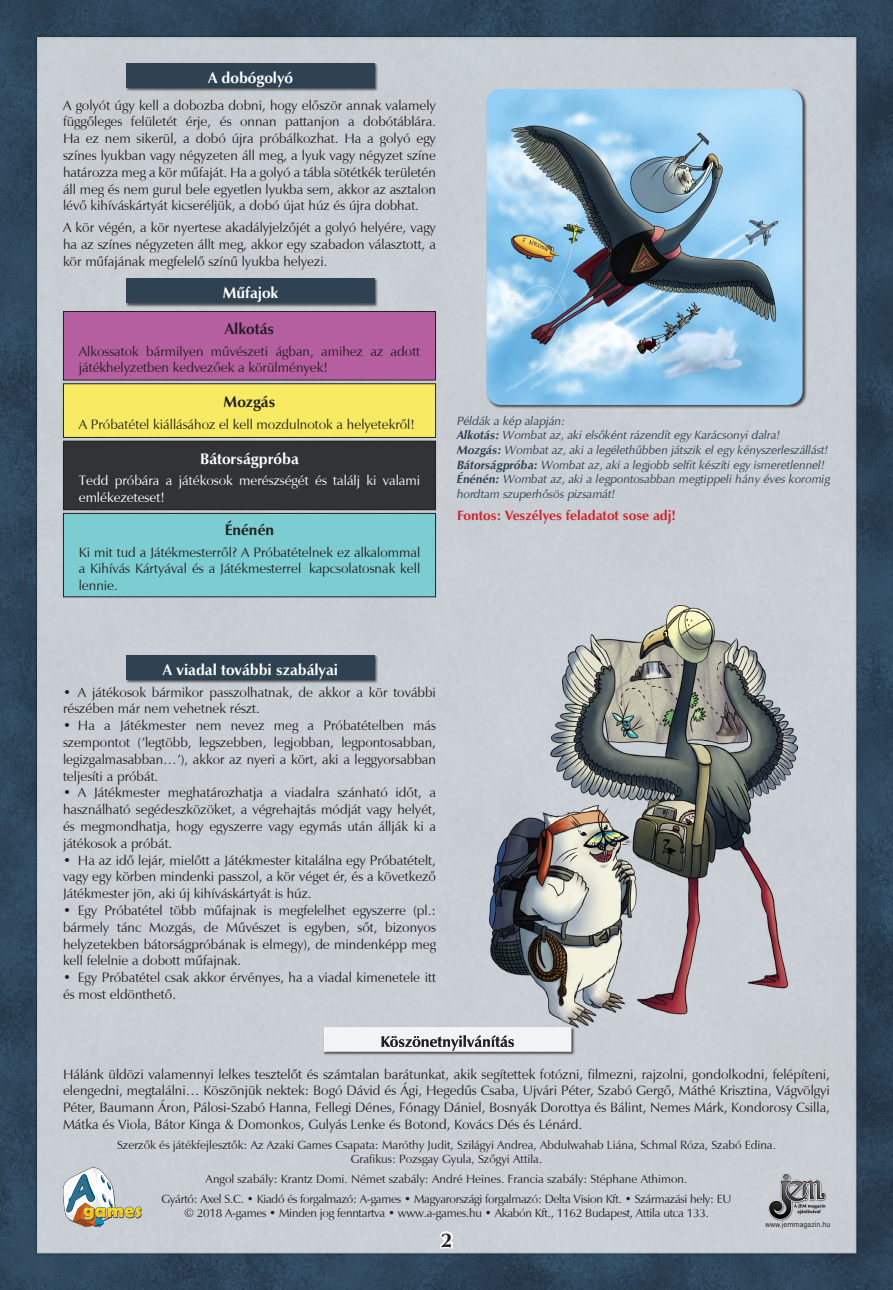
<style>
.page{position:relative;width:893px;height:1290px;background:#fff}
.page>*{position:absolute;margin:0;border:0;box-sizing:border-box;transform-origin:0 0}
.t1{font:700 21px "Vera Humana 95";color:#231f20}
.Alcímek{font:700 15.75px "Vera Humana 95";color:#fff}
.Alcímek-2{font:700 15.75px "Vera Humana 95";color:#231f20}
.Bekezdés{font:14px/16.8px "Vera Humana 95";color:#231f20;text-align:justify}
.Bekezdés-2{font:14px/16.8px "Vera Humana 95";color:#fff}
.Bekezdés-3{font:700 14px "Vera Humana 95";color:#d1232a}
.Példa{font:italic 12.25px/14.7px "Vera Humana 95";color:#2f4252}
.t2{font:12.25px/14.7px "Vera Humana 95";color:#231f20;text-align:center}
.t3{font:12.25px "Vera Humana 95";letter-spacing:-.02em;color:#231f20}
.t4{font:7px "DejaVu Sans Condensed";color:#231f20}
.s1{font-weight:700}
</style>
<div class="page">
<img style="left:0;top:0;width:893px;height:1290px">
<svg style="left:437px;top:1228px;width:18px;height:22px"></svg>
<div style="left:126px;top:62px;width:253px;height:30px;background:#231f20;opacity:.75"></div>
<div style="left:126px;top:63px;width:249px;height:25px;background:#2f4252"></div>
<div style="left:126px;top:278px;width:253px;height:29px;background:#231f20;opacity:.75"></div>
<div style="left:126px;top:278px;width:249px;height:25px;background:#2f4252"></div>
<div style="left:63px;top:311px;width:373px;height:69px;background:#b55fa1"></div>
<div style="left:63px;top:311px;width:373px;height:69px;border:1px solid #231f20"></div>
<div style="left:63px;top:384px;width:373px;height:53px;background:#f8eb63"></div>
<div style="left:63px;top:383px;width:373px;height:55px;border:1px solid #231f20"></div>
<div style="left:63px;top:441px;width:373px;height:69px;background:#313334"></div>
<div style="left:63px;top:441px;width:373px;height:69px;border:1px solid #231f20"></div>
<div style="left:63px;top:513px;width:373px;height:84px;background:#7ccdd1"></div>
<div style="left:63px;top:513px;width:373px;height:84px;border:1px solid #231f20"></div>
<div style="left:486px;top:89px;width:321px;height:319px;background:#231f20;opacity:.75"></div>
<img style="left:486px;top:89px;width:316px;height:316px">
<div style="left:323px;top:1026px;width:252px;height:30px;background:#a9acb1"></div>
<div style="left:323px;top:1026px;width:252px;height:28px;background:#fff;opacity:.75"></div>
<img style="left:768px;top:1167px;width:62px;height:54px">
<svg style="left:63px;top:1167px;width:79px;height:60px"></svg>
<div style="left:126px;top:654px;width:253px;height:30px;background:#231f20;opacity:.75"></div>
<div style="left:126px;top:655px;width:249px;height:25px;background:#2f4252"></div>
<img style="left:490px;top:606px;width:307px;height:421px">
<p class="Alcímek" style="left:208px;top:68px;width:87px">A dobógolyó</p>
<p class="Bekezdés" style="left:63px;top:96px;width:374px">A golyót úgy kell a dobozba dobni, hogy először annak valamely függőleges felületét érje, és onnan pattanjon a dobótáblára.<br>Ha ez nem sikerül, a dobó újra próbálkozhat. Ha a golyó egy színes lyukban vagy négyzeten áll meg, a lyuk vagy négyzet színe határozza meg a kör műfaját. Ha a golyó a tábla sötétkék területén áll meg és nem gurul bele egyetlen lyukba sem, akkor az asztalon lévő kihíváskártyát kicseréljük, a dobó újat húz és újra dobhat.</p>
<p class="Bekezdés" style="left:63px;top:219px;width:374px">A kör végén, a kör nyertese akadályjelzőjét a golyó helyére, vagy ha az színes négyzeten állt meg, akkor egy szabadon választott, a kör műfajának megfelelő színű lyukba helyezi.</p>
<p class="Alcímek" style="left:223px;top:283px;width:57px">Műfajok</p>
<p class="Alcímek-2" style="left:225px;top:319px;width:51px">Alkotás</p>
<p class="Bekezdés" style="left:79px;top:343px;width:343px">Alkossatok bármilyen művészeti ágban, amihez az adott játékhelyzetben kedvezőek a körülmények!</p>
<p class="Alcímek-2" style="left:224px;top:392px;width:53px">Mozgás</p>
<p class="Bekezdés" style="left:79px;top:416px;width:338px">A Próbatétel kiállásához el kell mozdulnotok a helyetekről!</p>
<p class="Alcímek" style="left:200px;top:449px;width:100px">Bátorságpróba</p>
<p class="Bekezdés-2" style="left:79px;top:472px;width:343px">Tedd próbára a játékosok merészségét és találj ki valami emlékezeteset!</p>
<p class="Alcímek-2" style="left:225px;top:520px;width:51px">Énénén</p>
<p class="Bekezdés" style="left:79px;top:543px;width:343px">Ki mit tud a Játékmesterről? A Próbatételnek ez alkalommal a Kihívás Kártyával és a Játékmesterrel kapcsolatosnak kell lennie.</p>
<p class="Példa" style="left:457px;top:413px;width:109px">Példák a kép alapján:</p>
<p class="Példa" style="left:457px;top:428px;width:325px"><span class="s1">Alkotás:</span> Wombat az, aki elsőként rázendít egy Karácsonyi dalra!</p>
<p class="Példa" style="left:457px;top:442px;width:373px"><span class="s1">Mozgás:</span> Wombat az, aki a legélethűbben játszik el egy kényszerleszállást!</p>
<p class="Példa" style="left:457px;top:457px;width:369px"><span class="s1">Bátorságpróba:</span> Wombat az, aki a legjobb selfit készíti egy ismeretlennel!</p>
<p class="Példa" style="left:457px;top:472px;width:374px"><span class="s1">Énénén:</span> Wombat az, aki a legpontosabban megtippeli hány éves koromig hordtam szuperhősös pizsamát!</p>
<p class="Bekezdés-3" style="left:457px;top:507px;width:221px">Fontos: Veszélyes feladatot sose adj!</p>
<p class="Alcímek" style="left:163px;top:660px;width:177px">A viadal további szabályai</p>
<p class="Bekezdés" style="left:63px;top:683px;width:374px">• A játékosok bármikor passzolhatnak, de akkor a kör további részében már nem vehetnek részt.</p>
<p class="Bekezdés" style="left:63px;top:717px;width:374px">• Ha a Játékmester nem nevez meg a Próbatételben más szempontot (’legtöbb, legszebben, legjobban, legpontosabban, legizgalmasabban…’), akkor az nyeri a kört, aki a leggyorsabban teljesíti a próbát.</p>
<p class="Bekezdés" style="left:63px;top:784px;width:374px">• A Játékmester meghatározhatja a viadalra szánható időt, a használható segédeszközöket, a végrehajtás módját vagy helyét, és megmondhatja, hogy egyszerre vagy egymás után állják ki a játékosok a próbát.</p>
<p class="Bekezdés" style="left:63px;top:851px;width:374px">• Ha az idő lejár, mielőtt a Játékmester kitalálna egy Próbatételt, vagy egy körben mindenki passzol, a kör véget ér, és a következő Játékmester jön, aki új kihíváskártyát is húz.</p>
<p class="Bekezdés" style="left:63px;top:902px;width:374px">• Egy Próbatétel több műfajnak is megfelelhet egyszerre (pl.: bármely tánc Mozgás, de Művészet is egyben, sőt, bizonyos helyzetekben bátorságpróbának is elmegy), de mindenképp meg kell felelnie a dobott műfajnak.</p>
<p class="Bekezdés" style="left:63px;top:969px;width:374px">• Egy Próbatétel csak akkor érvényes, ha a viadal kimenetele itt és most eldönthető.</p>
<p class="Bekezdés" style="left:63px;top:1065px;width:768px">Hálánk üldözi valamennyi lelkes tesztelőt és számtalan barátunkat, akik segítettek fotózni, filmezni, rajzolni, gondolkodni, felépíteni, elengedni, megtalálni… Köszönjük nektek: Bogó Dávid és Ági, Hegedűs Csaba, Ujvári Péter, Szabó Gergő, Máthé Krisztina, Vágvölgyi Péter, Baumann Áron, Pálosi-Szabó Hanna, Fellegi Dénes, Fónagy Dániel, Bosnyák Dorottya és Bálint, Nemes Márk, Kondorosy Csilla, Mátka és Viola, Bátor Kinga &amp; Domonkos, Gulyás Lenke és Botond, Kovács Dés és Lénárd.</p>
<p class="t2" style="left:117px;top:1137px;width:660px">Szerzők és játékfejlesztők: Az Azaki Games Csapata: Maróthy Judit, Szilágyi Andrea, Abdulwahab Liána, Schmal Róza, Szabó Edina.<br>Grafikus: Pozsgay Gyula, Szőgyi Attila.</p>
<p class="t2" style="left:206px;top:1171px;width:483px">Angol szabály: Krantz Domi. Német szabály: André Heines. Francia szabály: Stéphane Athimon.</p>
<p class="t3" style="left:161px;top:1191px;width:572px">Gyártó: Axel S.C. • Kiadó és forgalmazó: A-games • Magyarországi forgalmazó: Delta Vision Kft. • Származási hely: EU</p>
<p class="t3" style="left:184px;top:1206px;width:526px">© 2018 A-games • Minden jog fenntartva • www.a-games.hu • Akabón Kft., 1162 Budapest, Attila utca 133.</p>
<p class="t4" style="left:765px;top:1218px;width:67px">www.jemmagazin.hu</p>
<h1 class="t1" style="left:441px;top:1227px;width:13px">2</h1>
</div>
